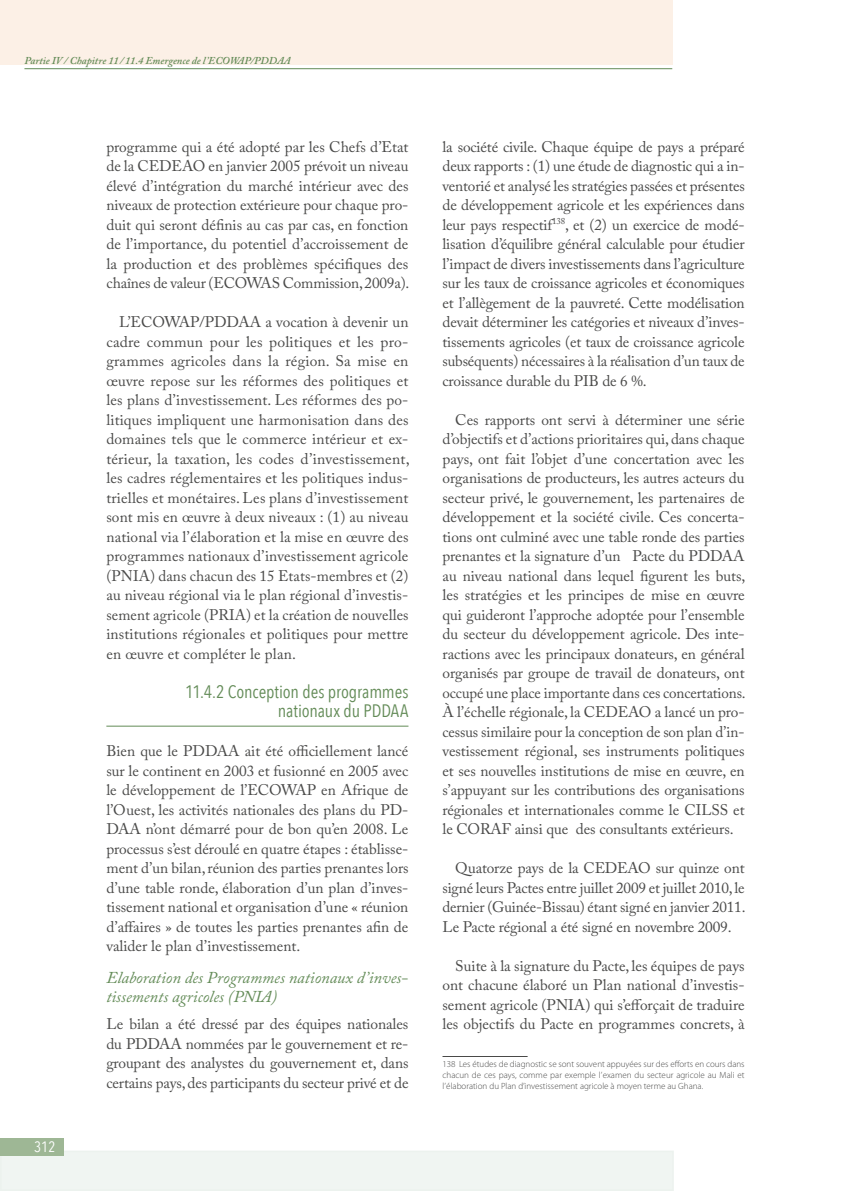
<style>
.page{position:relative;width:851px;height:1191px;background:#fff}
.page>*{position:absolute;margin:0;border:0;box-sizing:border-box;transform-origin:0 0}
.t1{font:18px/19.5px "Avenir Next Condensed";letter-spacing:-.005em;color:#638b57;text-align:right}
.t2{font:italic 16.5px/19.5px "Adobe Caslon Pro";color:#638b57}
.t3{font:15.3px/19.5px "Adobe Caslon Pro";letter-spacing:-.005em;color:#4a4a49;text-align:justify}
.t4{font:15px "Avenir Next Condensed";color:#fff}
.t5{font:italic 600 10.5px "Adobe Caslon Pro";color:#638b57}
.t6{font:300 9px/10.8px "Myriad Pro";color:#4a4a49;text-align:justify}
</style>
<div class="page">
<div style="left:0;top:1150px;width:673px;height:41px;background:#f0f5f2"></div>
<div style="left:0;top:1138px;width:63px;height:17px;background:#9eb795"></div>
<div style="left:0;top:0;width:672px;height:64px;background:#fcf0e6"></div>
<hr style="left:24px;top:68px;width:648px;height:1px;background:#638b57">
<hr style="left:106px;top:726px;width:302px;height:1px;background:#638b57">
<hr style="left:442px;top:1056px;width:85px;height:1px;background:#4a4a49">
<p class="t5" style="left:24px;top:54px;width:268px">Partie IV / Chapitre 11 / 11.4 Emergence de l’ECOWAP/PDDAA</p>
<p class="t4" style="left:34px;top:1137px;width:23px">312</p>
<p class="t3" style="left:106px;top:136px;width:304px">programme qui a été adopté par les Chefs d’Etat de la CEDEAO en janvier 2005 prévoit un niveau élevé d’intégration du marché intérieur avec des niveaux de protection extérieure pour chaque pro&shy;duit qui seront définis au cas par cas, en fonction de l’importance, du potentiel d’accroissement de la production et des problèmes spécifiques des chaînes de valeur (ECOWAS Commission, 2009a).</p>
<p class="t3" style="left:106px;top:312px;width:305px;text-indent:13px">L’ECOWAP/PDDAA a vocation à devenir un cadre commun pour les politiques et les pro&shy;grammes agricoles dans la région. Sa mise en œuvre repose sur les réformes des politiques et les plans d’investissement. Les réformes des po&shy;litiques impliquent une harmonisation dans des domaines tels que le commerce intérieur et ex&shy;térieur, la taxation, les codes d’investissement, les cadres réglementaires et les politiques indus&shy;trielles et monétaires. Les plans d’investissement sont mis en œuvre à deux niveaux : (1) au niveau national via l’élaboration et la mise en œuvre des programmes nationaux d’investissement agricole (PNIA) dans chacun des 15 Etats-membres et (2) au niveau régional via le plan régional d’investis&shy;sement agricole (PRIA) et la création de nouvelles institutions régionales et politiques pour mettre en œuvre et compléter le plan.</p>
<p class="t1" style="left:185px;top:681px;width:225px">11.4.2 Conception des programmes nationaux du PDDAA</p>
<p class="t3" style="left:106px;top:741px;width:304px">Bien que le PDDAA ait été officiellement lancé sur le continent en 2003 et fusionné en 2005 avec le développement de l’ECOWAP en Afrique de l’Ouest, les activités nationales des plans du PD-DAA n’ont démarré pour de bon qu’en 2008. Le processus s’est déroulé en quatre étapes : établisse&shy;ment d’un bilan, réunion des parties prenantes lors d’une table ronde, élaboration d’un plan d’inves&shy;tissement national et organisation d’une « réunion d’affaires » de toutes les parties prenantes afin de valider le plan d’investissement.</p>
<p class="t2" style="left:106px;top:967px;width:303px">Elaboration des Programmes nationaux d’inves&shy;tissements agricoles (PNIA)</p>
<p class="t3" style="left:106px;top:1014px;width:303px">Le bilan a été dressé par des équipes nationales du PDDAA nommées par le gouvernement et re&shy;groupant des analystes du gouvernement et, dans certains pays, des participants du secteur privé et de</p>
<p class="t3" style="left:442px;top:136px;width:304px">la société civile. Chaque équipe de pays a préparé deux rapports : (1) une étude de diagnostic qui a in&shy;ventorié et analysé les stratégies passées et présentes de développement agricole et les expériences dans leur pays respectif<sup>138</sup>, et (2) un exercice de modé&shy;lisation d’équilibre général calculable pour étudier l’impact de divers investissements dans l’agriculture sur les taux de croissance agricoles et économiques et l’allègement de la pauvreté. Cette modélisation devait déterminer les catégories et niveaux d’inves&shy;tissements agricoles (et taux de croissance agricole subséquents) nécessaires à la réalisation d’un taux de croissance durable du PIB de 6 %.</p>
<p class="t3" style="left:442px;top:409px;width:305px;text-indent:13px">Ces rapports ont servi à déterminer une série d’objectifs et d’actions prioritaires qui, dans chaque pays, ont fait l’objet d’une concertation avec les organisations de producteurs, les autres acteurs du secteur privé, le gouvernement, les partenaires de développement et la société civile. Ces concerta&shy;tions ont culminé avec une table ronde des parties prenantes et la signature d’un Pacte du PDDAA au niveau national dans lequel figurent les buts, les stratégies et les principes de mise en œuvre qui guideront l’approche adoptée pour l’ensemble du secteur du développement agricole. Des inte&shy;ractions avec les principaux donateurs, en général organisés par groupe de travail de donateurs, ont occupé une place importante dans ces concertations.<br>À l’échelle régionale, la CEDEAO a lancé un pro&shy;cessus similaire pour la conception de son plan d’in&shy;vestissement régional, ses instruments politiques et ses nouvelles institutions de mise en œuvre, en s’appuyant sur les contributions des organisations régionales et internationales comme le CILSS et le CORAF ainsi que des consultants extérieurs.</p>
<p class="t3" style="left:442px;top:858px;width:304px;text-indent:13px">Quatorze pays de la CEDEAO sur quinze ont signé leurs Pactes entre juillet 2009 et juillet 2010, le dernier (Guinée-Bissau) étant signé en janvier 2011.<br>Le Pacte régional a été signé en novembre 2009.</p>
<p class="t3" style="left:442px;top:955px;width:303px;text-indent:13px">Suite à la signature du Pacte, les équipes de pays ont chacune élaboré un Plan national d’investis&shy;sement agricole (PNIA) qui s’efforçait de traduire les objectifs du Pacte en programmes concrets, à</p>
<p class="t6" style="left:442px;top:1058px;width:303px">138 Les études de diagnostic se sont souvent appuyées sur des efforts en cours dans chacun de ces pays, comme par exemple l’examen du secteur agricole au Mali et l’élaboration du Plan d’investissement agricole à moyen terme au Ghana.</p>
</div>
